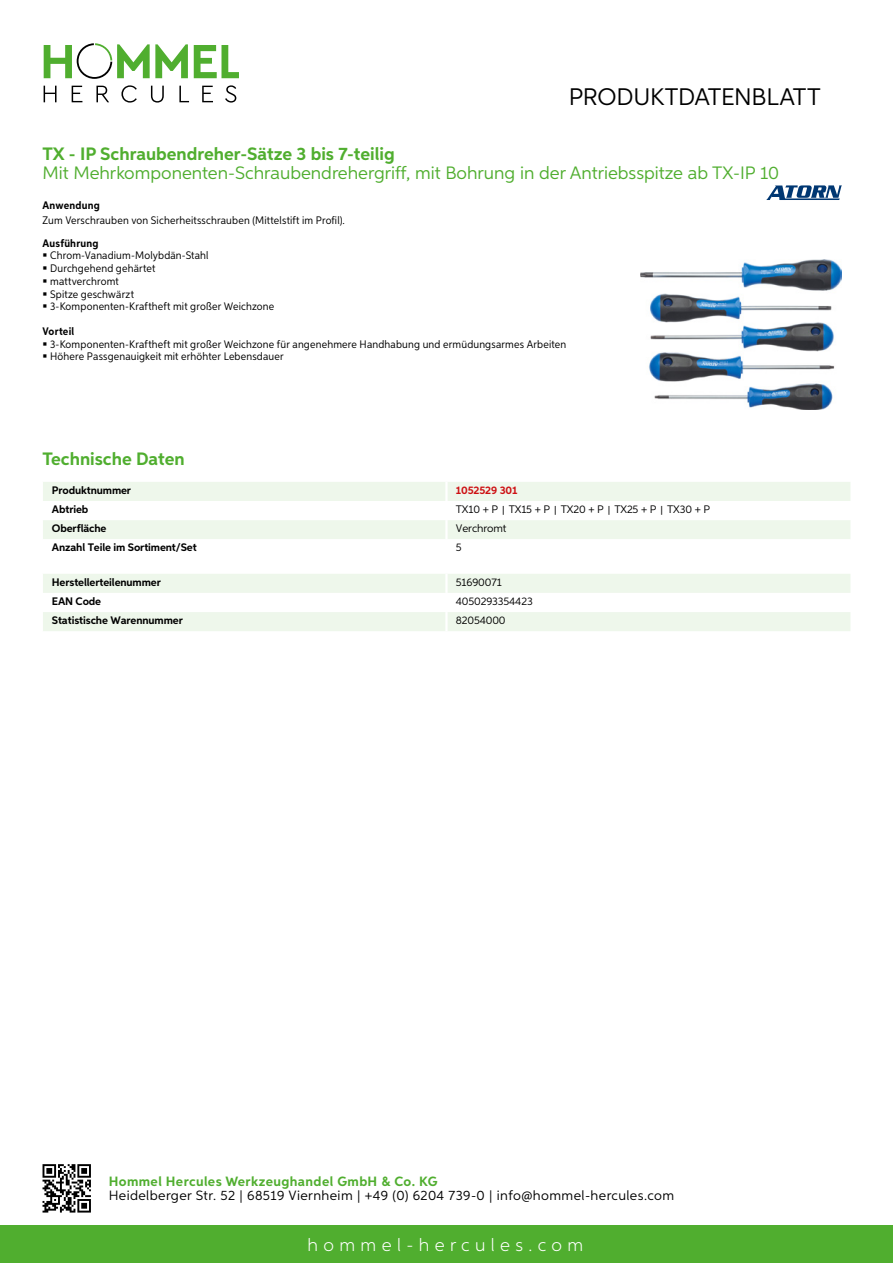
<style>
.page{position:relative;width:893px;height:1263px;background:#fff}
.page>*{position:absolute;margin:0;border:0;box-sizing:border-box;transform-origin:0 0}
.t1{font:24px "Aspira";letter-spacing:-.01em;color:#000}
.t2{font:18px "Aspira";color:#50ae2f}
.t3{font:700 18px "Aspira";color:#50ae2f}
.t4{font:300 18px "Aspira";letter-spacing:.3em;color:#fff}
.t5{font:13.5px "Aspira";letter-spacing:.03em;color:#000}
.t6{font:700 13.5px "Aspira";letter-spacing:.03em;color:#50ae2f}
.t7{font:10.95px/12.8px "Aspira Nar";letter-spacing:.015em;color:#000}
.t8{font:700 10.95px "Aspira";letter-spacing:-.01em;color:#000}
.t9{font:10.95px "Aspira";letter-spacing:-.01em;color:#000}
.t10{font:700 10.95px "Aspira Nar";letter-spacing:.02em;color:#000}
.t11{font:700 10.95px "Aspira";letter-spacing:-.01em;color:#cd1013}
.s1{font-family:"Wuerth Global";font-size:10.5px}
</style>
<div class="page">
<div style="left:0;top:1226px;width:893px;height:37px;background:#50ae2f"></div>
<svg style="left:43px;top:1164px;width:48px;height:48px"></svg>
<svg style="left:194px;top:45px;width:45px;height:33px"></svg>
<svg style="left:44px;top:43px;width:144px;height:36px"></svg>
<svg style="left:44px;top:86px;width:13px;height:16px"></svg>
<svg style="left:72px;top:86px;width:10px;height:16px"></svg>
<svg style="left:96px;top:86px;width:13px;height:16px"></svg>
<svg style="left:121px;top:85px;width:16px;height:18px"></svg>
<svg style="left:151px;top:86px;width:13px;height:17px"></svg>
<svg style="left:179px;top:86px;width:10px;height:16px"></svg>
<svg style="left:202px;top:86px;width:11px;height:16px"></svg>
<svg style="left:225px;top:85px;width:11px;height:18px"></svg>
<div style="left:43px;top:482px;width:807px;height:19px;background:#eef7eb"></div>
<div style="left:43px;top:520px;width:807px;height:19px;background:#eef7eb"></div>
<hr style="left:445px;top:482px;width:3px;height:19px;background:#fff">
<hr style="left:445px;top:520px;width:3px;height:19px;background:#fff">
<svg style="left:43px;top:574px;width:807px;height:57px"></svg>
<hr style="left:445px;top:612px;width:3px;height:19px;background:#fff">
<img style="left:640px;top:259px;width:202px;height:150px">
<svg style="left:766px;top:185px;width:76px;height:15px"></svg>
<h1 class="t1" style="left:569px;top:82px;width:253px">Produktdatenblatt</h1>
<h2 class="t3" style="left:43px;top:142px;width:354px">TX - IP Schraubendreher-Sätze 3 bis 7-teilig</h2>
<h2 class="t2" style="left:43px;top:162px;width:738px">Mit Mehrkomponenten-Schraubendrehergriff, mit Bohrung in der Antriebsspitze ab TX-IP 10</h2>
<p class="t10" style="left:43px;top:199px;width:59px">Anwendung</p>
<p class="t7" style="left:43px;top:214px;width:304px">Zum Verschrauben von Sicherheitsschrauben (Mittelstift im Profil).</p>
<p class="t10" style="left:43px;top:236px;width:58px">Ausführung</p>
<p class="t7" style="left:50px;top:249px;width:226px">Chrom-Vanadium-Molybdän-Stahl<br>Durchgehend gehärtet<br>mattverchromt<br>Spitze geschwärzt<br>3-Komponenten-Kraftheft mit großer Weichzone</p>
<p class="t10" style="left:43px;top:324px;width:33px">Vorteil</p>
<p class="t7" style="left:50px;top:337px;width:518px">3-Komponenten-Kraftheft mit großer Weichzone für angenehmere Handhabung und ermüdungsarmes Arbeiten<br>Höhere Passgenauigkeit mit erhöhter Lebensdauer</p>
<h2 class="t3" style="left:43px;top:448px;width:144px">Technische Daten</h2>
<p class="t8" style="left:52px;top:483px;width:81px">Produktnummer</p>
<p class="t11" style="left:456px;top:483px;width:63px">1052529 301</p>
<p class="t8" style="left:52px;top:502px;width:38px">Abtrieb</p>
<p class="t9" style="left:456px;top:502px;width:256px">TX10 + P <span class="s1">|</span> TX15 + P <span class="s1">|</span> TX20 + P <span class="s1">|</span> TX25 + P <span class="s1">|</span> TX30 + P</p>
<p class="t8" style="left:52px;top:521px;width:56px">Oberfläche</p>
<p class="t9" style="left:456px;top:522px;width:52px">Verchromt</p>
<p class="t8" style="left:52px;top:541px;width:146px">Anzahl Teile im Sortiment/Set</p>
<p class="t9" style="left:456px;top:541px;width:7px">5</p>
<p class="t8" style="left:52px;top:575px;width:111px">Herstellerteilenummer</p>
<p class="t9" style="left:456px;top:575px;width:47px">51690071</p>
<p class="t8" style="left:52px;top:594px;width:51px">EAN Code</p>
<p class="t9" style="left:456px;top:594px;width:78px">4050293354423</p>
<p class="t8" style="left:52px;top:613px;width:132px">Statistische Warennummer</p>
<p class="t9" style="left:456px;top:613px;width:51px">82054000</p>
<p class="t6" style="left:109px;top:1172px;width:330px">Hommel Hercules Werkzeughandel GmbH &amp; Co. KG</p>
<p class="t5" style="left:109px;top:1187px;width:567px">Heidelberger Str. 52 | 68519 Viernheim | +49 (0) 6204 739-0 | info@hommel-hercules.com</p>
<h2 class="t4" style="left:307px;top:1234px;width:277px">hommel-hercules.com</h2>
</div>
